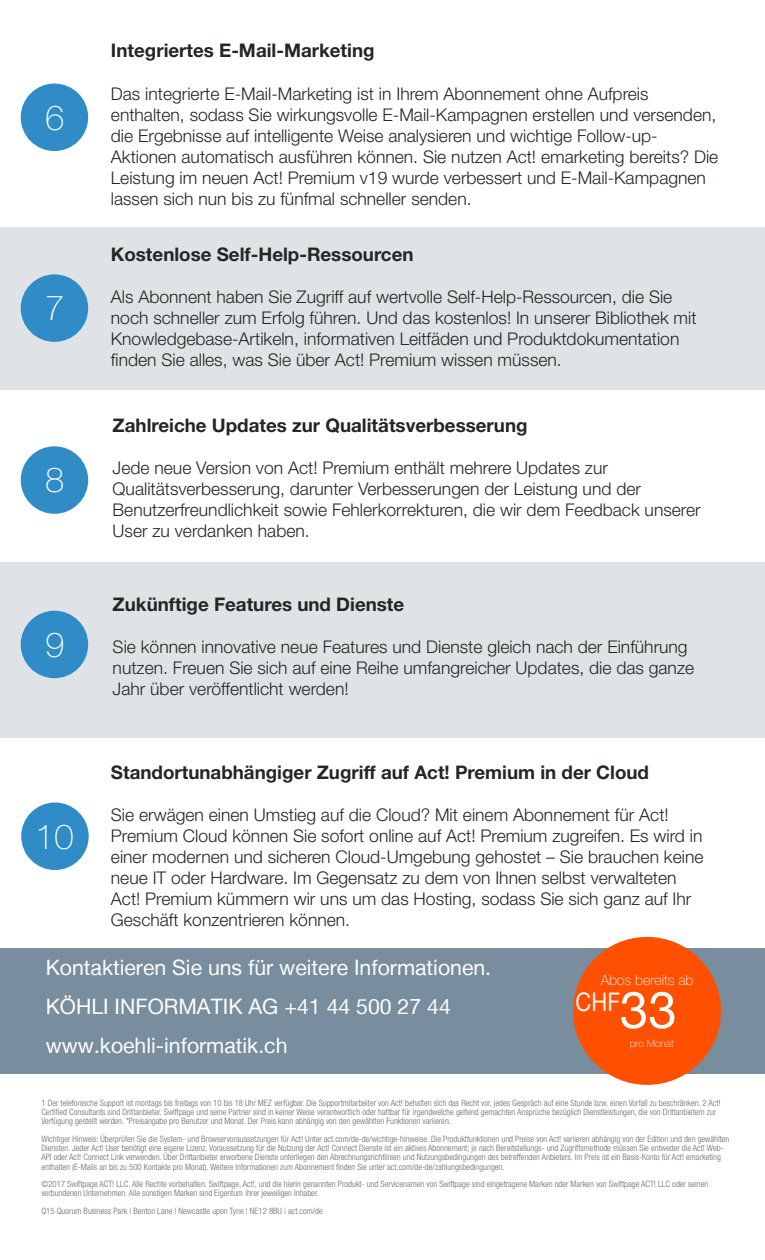
<style>
.page{position:relative;width:765px;height:1260px;background:#fff}
.page>*{position:absolute;margin:0;border:0;box-sizing:border-box;transform-origin:0 0}
.t1{font:51.25px "Helvetica Neue LT";color:#fff}
.t2{font:100 34.62px "Helvetica Neue LT Std";color:#fff}
.t3{font:25.62px "Helvetica Neue LT";color:#f5f4f4;scale:.86 1}
.t4{font:21.25px/39px "Helvetica Neue LT";color:#fff}
.t5{font:700 18.75px "Helvetica Neue LT Std";color:#212721}
.t6{font:300 17.5px/21px "Helvetica Neue LT Std";color:#212721}
.t7{font:100 14.12px "Helvetica Neue LT Std";color:#fff}
.t8{font:100 10.25px "Helvetica Neue LT Std";color:#fff}
.t9{font:300 condensed 8.75px/9.4px "Helvetica Neue LT Std";color:#6c6a68}
</style>
<div class="page">
<div style="left:0;top:949px;width:765px;height:125px;background:#788e9e"></div>
<div style="left:21px;top:84px;width:67px;height:67px;background:#308cc7;border-radius:50%"></div>
<div style="left:21px;top:446px;width:67px;height:68px;background:#308cc7;border-radius:50%"></div>
<div style="left:21px;top:803px;width:68px;height:67px;background:#308cc7;border-radius:50%"></div>
<div style="left:573px;top:937px;width:148px;height:148px;background:#fe5000;border-radius:50%"></div>
<div style="left:0;top:227px;width:765px;height:163px;background:#dfe3e6"></div>
<div style="left:21px;top:274px;width:67px;height:68px;background:#308cc7;border-radius:50%"></div>
<div style="left:0;top:562px;width:765px;height:175px;background:#dfe3e6"></div>
<div style="left:21px;top:611px;width:67px;height:67px;background:#308cc7;border-radius:50%"></div>
<h2 class="t2" style="left:45px;top:98px;width:21px">6</h2>
<h2 class="t2" style="left:45px;top:288px;width:21px">7</h2>
<h2 class="t2" style="left:45px;top:460px;width:21px">8</h2>
<h2 class="t2" style="left:45px;top:625px;width:21px">9</h2>
<h2 class="t2" style="left:35px;top:817px;width:40px">10</h2>
<h3 class="t5" style="left:111px;top:39px;width:265px">Integriertes E-Mail-Marketing</h3>
<p class="t6" style="left:111px;top:83px;width:609px">Das integrierte E-Mail-Marketing ist in Ihrem Abonnement ohne Aufpreis enthalten, sodass Sie wirkungsvolle E-Mail-Kampagnen erstellen und versenden, die Ergebnisse auf intelligente Weise analysieren und wichtige Follow-up-Aktionen automatisch ausführen können. Sie nutzen Act! emarketing bereits? Die Leistung im neuen Act! Premium v19 wurde verbessert und E-Mail-Kampagnen lassen sich nun bis zu fünfmal schneller senden.</p>
<h3 class="t5" style="left:111px;top:243px;width:304px">Kostenlose Self-Help-Ressourcen</h3>
<p class="t6" style="left:111px;top:286px;width:587px">Als Abonnent haben Sie Zugriff auf wertvolle Self-Help-Ressourcen, die Sie noch schneller zum Erfolg führen. Und das kostenlos! In unserer Bibliothek mit Knowledgebase-Artikeln, informativen Leitfäden und Produktdokumentation finden Sie alles, was Sie über Act! Premium wissen müssen.</p>
<h3 class="t5" style="left:113px;top:414px;width:416px">Zahlreiche Updates zur Qualitätsverbesserung</h3>
<p class="t6" style="left:113px;top:457px;width:590px">Jede neue Version von Act! Premium enthält mehrere Updates zur Qualitätsverbesserung, darunter Verbesserungen der Leistung und der Benutzerfreundlichkeit sowie Fehlerkorrekturen, die wir dem Feedback unserer User zu verdanken haben.</p>
<h3 class="t5" style="left:113px;top:593px;width:293px">Zukünftige Features und Dienste</h3>
<h3 class="t6" style="left:113px;top:636px;width:583px">Sie können innovative neue Features und Dienste gleich nach der Einführung nutzen. Freuen Sie sich auf eine Reihe umfangreicher Updates, die das ganze<br>Jahr über veröffentlicht werden!</h3>
<h3 class="t5" style="left:111px;top:761px;width:540px">Standortunabhängiger Zugriff auf Act! Premium in der Cloud</h3>
<p class="t6" style="left:111px;top:804px;width:594px">Sie erwägen einen Umstieg auf die Cloud? Mit einem Abonnement für Act!<br>Premium Cloud können Sie sofort online auf Act! Premium zugreifen. Es wird in einer modernen und sicheren Cloud-Umgebung gehostet – Sie brauchen keine neue IT oder Hardware. Im Gegensatz zu dem von Ihnen selbst verwalteten Act! Premium kümmern wir uns um das Hosting, sodass Sie sich ganz auf Ihr Geschäft konzentrieren können.</p>
<h3 class="t4" style="left:46px;top:950px;width:447px">Kontaktieren Sie uns für weitere Informationen.<br>KÖHLI INFORMATIK AG +41 44 500 27 44 www.koehli-informatik.ch</h3>
<h3 class="t7" style="left:601px;top:972px;width:94px">Abos bereits ab</h3>
<h1 class="t1" style="left:620px;top:992px;width:59px">33</h1>
<h3 class="t3" style="left:576px;top:993px;width:53px">CHF</h3>
<p class="t8" style="left:630px;top:1037px;width:45px">pro Monat</p>
<p class="t9" style="left:41px;top:1098px;width:681px">1 Der telefonische Support ist montags bis freitags von 10 bis 18 Uhr MEZ verfügbar. Die Supportmitarbeiter von Act! behalten sich das Recht vor, jedes Gespräch auf eine Stunde bzw. einen Vorfall zu beschränken. 2 Act!<br>Certified Consultants sind Drittanbieter. Swiftpage und seine Partner sind in keiner Weise verantwortlich oder haftbar für irgendwelche geltend gemachten Ansprüche bezüglich Dienstleistungen, die von Drittanbietern zur<br>Verfügung gestellt werden. *Preisangabe pro Benutzer und Monat. Der Preis kann abhängig von den gewählten Funktionen variieren.</p>
<p class="t9" style="left:41px;top:1134px;width:690px">Wichtiger Hinweis: Überprüfen Sie die System- und Browservoraussetzungen für Act! Unter act.com/de-de/wichtige-hinweise. Die Produktfunktionen und Preise von Act! variieren abhängig von der Edition und den gewählten Diensten. Jeder Act! User benötigt eine eigene Lizenz. Voraussetzung für die Nutzung der Act! Connect Dienste ist ein aktives Abonnement; je nach Bereitstellungs- und Zugriffsmethode müssen Sie entweder die Act! Web-API oder Act! Connect Link verwenden. Über Drittanbieter erworbene Dienste unterliegen den Abrechnungsrichtlinien und Nutzungsbedingungen des betreffenden Anbieters. Im Preis ist ein Basis-Konto für Act! emarketing enthalten (E-Mails an bis zu 500 Kontakte pro Monat). Weitere Informationen zum Abonnement finden Sie unter act.com/de-de/zahlungsbedingungen.</p>
<p class="t9" style="left:41px;top:1179px;width:669px">©2017 Swiftpage ACT! LLC. Alle Rechte vorbehalten. Swiftpage, Act!, und die hierin genannten Produkt- und Servicenamen von Swiftpage sind eingetragene Marken oder Marken von Swiftpage ACT! LLC oder seinen verbundenen Unternehmen. Alle sonstigen Marken sind Eigentum ihrer jeweiligen Inhaber.</p>
<p class="t9" style="left:41px;top:1206px;width:283px">Q15 Quorum Business Park | Benton Lane | Newcastle upon Tyne | NE12 8BU | act.com/de</p>
</div>
